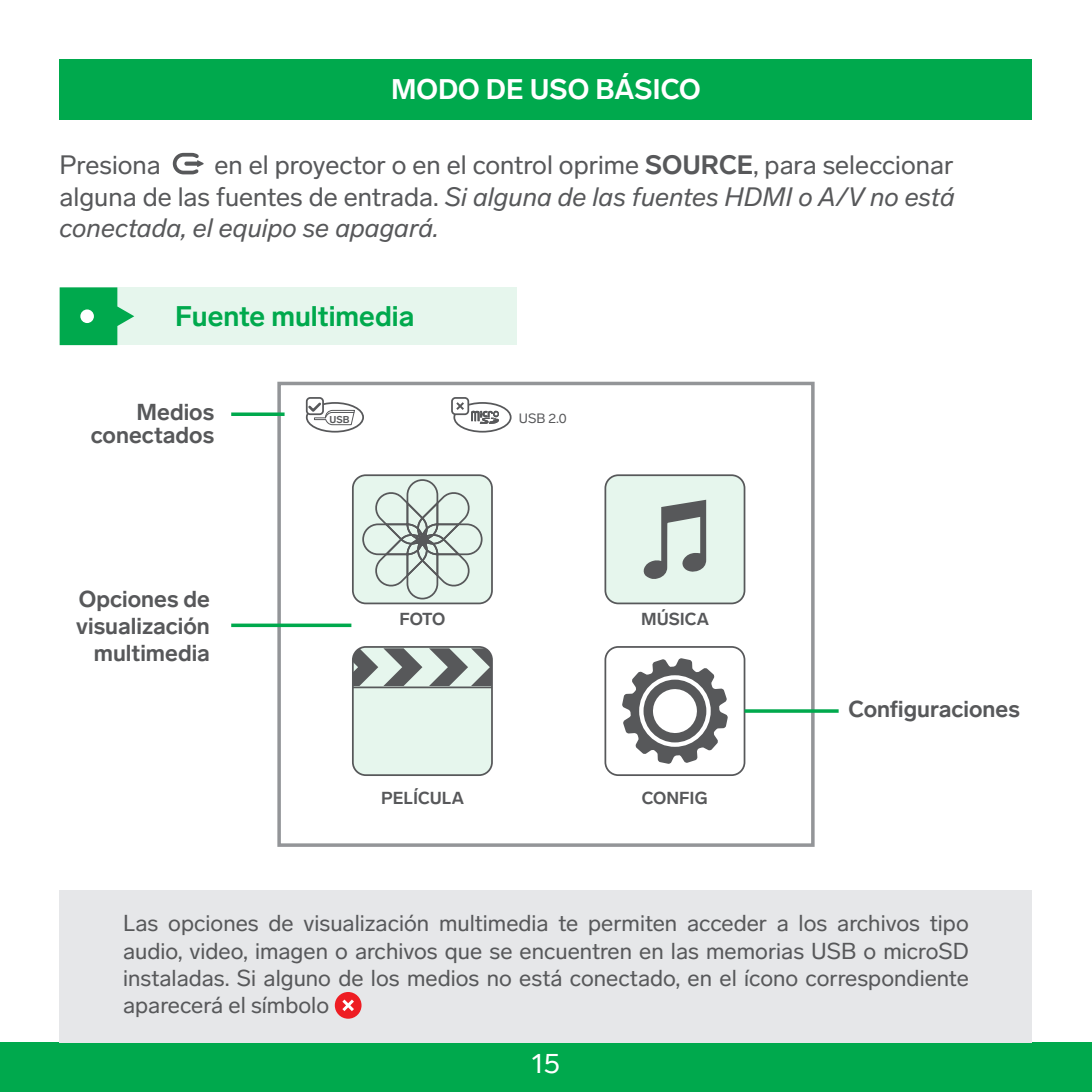
<style>
.page{position:relative;width:1092px;height:1092px;background:#fff}
.page>*{position:absolute;margin:0;border:0;box-sizing:border-box;transform-origin:0 0}
.t1{font:700 28px "Lab Grotesque";color:#00a94d}
.t2{font:700 28px "Lab Grotesque";color:#fff}
.t3{font:28px "Lab Grotesque";color:#fff}
.t4{font:26.25px/31.5px "Lab Grotesque";color:#57585a;text-align:justify}
.t5{font:22.75px/27.3px "Lab Grotesque";color:#57585a;text-align:justify}
.t6{font:700 22.75px/27.3px "Lab Grotesque";color:#57585a;text-align:right}
.t7{font:700 17.15px "Lab Grotesque";color:#57585a}
.t8{font:13.3px "Lab Grotesque";color:#57585a}
.t9{font:700 9.8px "Lab Grotesque";color:#57585a}
.s1{font-weight:700}
.s2{font-style:italic}
</style>
<div class="page">
<div style="left:0;top:1042px;width:1091px;height:49px;background:#00a94d"></div>
<div style="left:60px;top:59px;width:972px;height:61px;background:#00a94d"></div>
<svg style="left:172px;top:153px;width:32px;height:21px"></svg>
<div style="left:60px;top:287px;width:456px;height:58px;background:#e6f6ed"></div>
<svg style="left:60px;top:287px;width:74px;height:58px"></svg>
<div style="left:80px;top:309px;width:14px;height:14px;background:#fff;border-radius:50%"></div>
<div style="left:353px;top:647px;width:139px;height:128px;background:#e6f6ed;border-radius:13px"></div>
<div style="left:605px;top:475px;width:139px;height:128px;background:#e6f6ed;border-radius:13px"></div>
<div style="left:353px;top:475px;width:139px;height:128px;background:#e6f6ed;border-radius:13px"></div>
<hr style="left:353px;top:686px;width:139px;height:2px;background:#57585a">
<svg style="left:355px;top:649px;width:67px;height:37px"></svg>
<svg style="left:429px;top:649px;width:61px;height:37px"></svg>
<div style="left:352px;top:646px;width:141px;height:130px;border:2px solid #57585a;border-radius:13px"></div>
<div style="left:604px;top:646px;width:141px;height:130px;border:2px solid #57585a;border-radius:13px"></div>
<div style="left:604px;top:474px;width:141px;height:130px;border:2px solid #57585a;border-radius:13px"></div>
<div style="left:352px;top:474px;width:141px;height:130px;border:2px solid #57585a;border-radius:13px"></div>
<svg style="left:622px;top:658px;width:105px;height:106px"></svg>
<svg style="left:643px;top:499px;width:63px;height:80px"></svg>
<svg style="left:362px;top:479px;width:121px;height:121px"></svg>
<div style="left:277px;top:381px;width:537px;height:465px;border:4px solid #939598"></div>
<div style="left:453px;top:402px;width:58px;height:30px;border:2px solid #57585a;border-radius:50%"></div>
<div style="left:306px;top:402px;width:58px;height:30px;border:2px solid #57585a;border-radius:50%"></div>
<div style="left:306px;top:397px;width:18px;height:18px;border:2px solid #57585a;border-radius:3px"></div>
<div style="left:452px;top:398px;width:16px;height:16px;background:#fff;border-radius:3px"></div>
<div style="left:451px;top:397px;width:18px;height:18px;border:2px solid #57585a;border-radius:3px"></div>
<svg style="left:456px;top:402px;width:8px;height:8px"></svg>
<svg style="left:306px;top:400px;width:49px;height:25px"></svg>
<svg style="left:471px;top:410px;width:28px;height:14px"></svg>
<svg style="left:231px;top:412px;width:53px;height:4px"></svg>
<svg style="left:231px;top:623px;width:120px;height:4px"></svg>
<hr style="left:744px;top:709px;width:94px;height:3px;background:#00a94d">
<div style="left:59px;top:889px;width:973px;height:153px;background:#e6e7e9"></div>
<div style="left:335px;top:991px;width:26px;height:27px;background:#ee1d23;border-radius:50%"></div>
<svg style="left:342px;top:999px;width:12px;height:12px"></svg>
<p class="t2" style="left:391px;top:73px;width:311px">MODO DE USO BÁSICO</p>
<p class="t4" style="left:60px;top:149px;width:897px;text-indent:155px">en el proyector o en el control oprime <span class="s1">SOURCE</span>, para seleccionar alguna de las fuentes de entrada. <span class="s2">Si alguna de las fuentes HDMI o A/V no está conectada, el equipo se apagará.</span></p>
<p class="t4" style="left:60px;top:149px;width:103px">Presiona</p>
<p class="t1" style="left:175px;top:299px;width:240px">Fuente multimedia</p>
<p class="t6" style="left:91px;top:400px;width:125px;line-height:23.8px">Medios conectados</p>
<p class="t6" style="left:76px;top:585px;width:135px">Opciones de visualización multimedia</p>
<p class="t9" style="left:329px;top:414px;width:21px">USB</p>
<p class="t8" style="left:519px;top:410px;width:49px">USB 2.0</p>
<p class="t7" style="left:399px;top:608px;width:47px">FOTO</p>
<p class="t7" style="left:641px;top:608px;width:69px">MÚSICA</p>
<p class="t7" style="left:381px;top:787px;width:84px">PELÍCULA</p>
<p class="t7" style="left:642px;top:787px;width:67px">CONFIG</p>
<p class="t6" style="left:848px;top:695px;width:173px">Configuraciones</p>
<p class="t5" style="left:123px;top:909px;width:847px">Las opciones de visualización multimedia te permiten acceder a los archivos tipo audio, video, imagen o archivos que se encuentren en las memorias USB o microSD instaladas. Si alguno de los medios no está conectado, en el ícono correspondiente aparecerá el símbolo</p>
<p class="t3" style="left:531px;top:1046px;width:30px">15</p>
</div>
